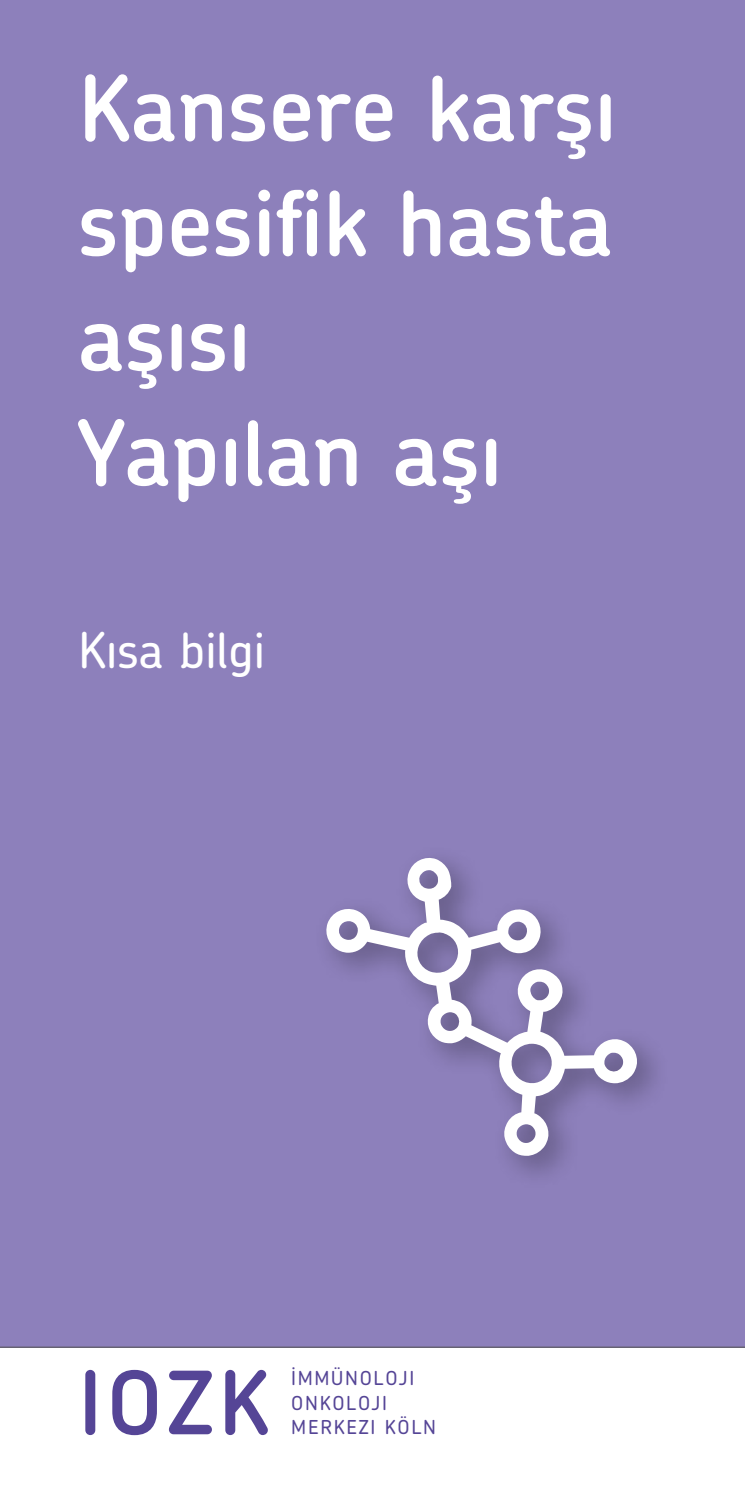
<style>
.page{position:relative;width:745px;height:1489px;background:#fff}
.page>*{position:absolute;margin:0;border:0;box-sizing:border-box;transform-origin:0 0}
.t1{font:600 90.25px/114.8px "Chevin Pro";color:#fff}
.t2{font:600 87.25px "Chevin Pro";color:#554596}
.t3{font:500 49.25px "Chevin Pro";color:#fff}
.t4{font:500 19.25px/24.2px "Chevin Pro";letter-spacing:.09em;color:#554596}
</style>
<div class="page">
<div style="left:0;top:0;width:744px;height:1346px;background:#8d80bb"></div>
<hr style="left:0;top:1346px;width:744px;height:1px;background:#575756">
<svg style="left:326px;top:858px;width:311px;height:297px"></svg>
<p class="t1" style="left:78px;top:49px;width:540px">Kansere karşı spesifik hasta aşısı<br>Yapılan aşı</p>
<p class="t3" style="left:78px;top:617px;width:188px">Kısa bilgi</p>
<p class="t2" style="left:78px;top:1344px;width:192px">IOZK</p>
<p class="t4" style="left:291px;top:1365px;width:125px">İMMÜNOLOJI<br>ONKOLOJI</p>
<p class="t4" style="left:291px;top:1413px;width:146px">MERKEZI KÖLN</p>
</div>
